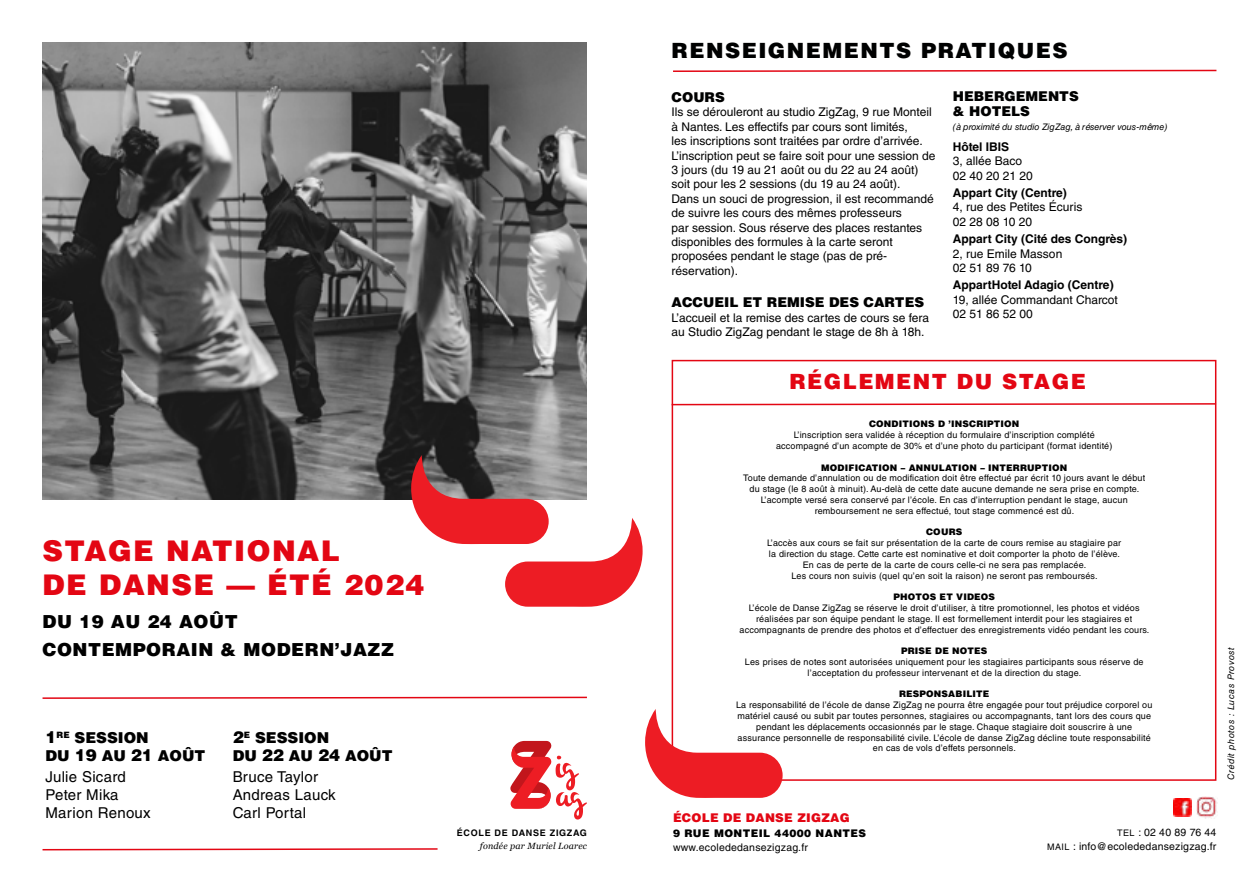
<style>
.page{position:relative;width:1259px;height:893px;background:#fff}
.page>*{position:absolute;margin:0;border:0;box-sizing:border-box;transform-origin:0 0}
.t1{font:900 28.5px/34.2px "Helvetica LT Std";letter-spacing:.05em;color:#e30613}
.t2{font:900 21px "Helvetica LT Std";letter-spacing:.07em;color:#000101}
.t3{font:900 21px "Helvetica LT Std";letter-spacing:.07em;color:#e30613}
.t4{font:900 18px/27.6px "Helvetica LT Std";letter-spacing:.03em;color:#000}
.t5{font:15px/18px "Helvetica LT Std";letter-spacing:.02em;color:#000}
.t6{font:900 15px/18px "Helvetica LT Std";color:#000}
.t7{font:900 13.5px/15px "Helvetica LT Std";color:#000101}
.t8{font:12px/14.4px "Helvetica LT Std";color:#000}
.t9{font:700 12px "Helvetica LT Std";color:#000}
.t10{font:900 12px "Helvetica LT Std";letter-spacing:.02em;color:#e30613}
.t11{font:10.5px/14.4px "Helvetica LT Std";letter-spacing:.02em;color:#000;text-align:right}
.t12{font:900 10.5px "Helvetica LT Std";letter-spacing:.04em;color:#000}
.t13{font:9px/10.8px "Helvetica LT Std";letter-spacing:.02em;color:#000;text-align:center}
.t14{font:900 9px "Helvetica LT Std";letter-spacing:.02em;color:#000}
.t15{font:italic 9px "Helvetica LT Std";color:#000}
.t16{font:italic 9px "Helvetica LT Std";letter-spacing:.06em;color:#000}
.t17{font:italic 9px "Georgia";letter-spacing:.02em;color:#000}
.t18{font:700 9px "Helvetica LT Std";letter-spacing:.08em;color:#000}
.s1{font-size:16.5px}
.s2{font-size:9px}
</style>
<div class="page">
<svg style="left:674px;top:402px;width:543px;height:4px"></svg>
<img style="left:1173px;top:798px;width:18px;height:18px">
<img style="left:1196px;top:797px;width:22px;height:22px">
<svg style="left:673px;top:69px;width:544px;height:3px"></svg>
<div style="left:671px;top:360px;width:545px;height:421px;border:2px solid #e30613"></div>
<svg style="left:645px;top:709px;width:137px;height:89px"></svg>
<img style="left:43px;top:43px;width:544px;height:457px">
<svg style="left:411px;top:455px;width:231px;height:152px"></svg>
<svg style="left:42px;top:848px;width:396px;height:3px"></svg>
<svg style="left:42px;top:696px;width:545px;height:3px"></svg>
<svg style="left:510px;top:741px;width:77px;height:79px"></svg>
<h1 class="t1" style="left:43px;top:533px;width:383px">STAGE NATIONAL<br>DE DANSE — ÉTÉ 2024</h1>
<h3 class="t4" style="left:43px;top:607px;width:353px">DU 19 AU 24 AOÛT<br>CONTEMPORAIN &amp; MODERN’JAZZ</h3>
<h3 class="t6" style="left:46px;top:728px;width:161px"><span class="s1">1</span><sup>RE</sup> SESSION<br>DU <span class="s1">19</span> AU <span class="s1">21</span> AOÛT</h3>
<h3 class="t5" style="left:46px;top:767px;width:107px">Julie Sicard<br>Peter Mika<br>Marion Renoux</h3>
<h3 class="t6" style="left:233px;top:728px;width:161px"><span class="s1">2</span><sup>E</sup> SESSION<br>DU <span class="s1">22</span> AU <span class="s1">24</span> AOÛT</h3>
<h3 class="t5" style="left:233px;top:767px;width:105px">Bruce Taylor<br>Andreas Lauck<br>Carl Portal</h3>
<p class="t18" style="left:457px;top:827px;width:132px">ÉCOLE DE DANSE ZIGZAG</p>
<p class="t17" style="left:480px;top:839px;width:108px">fondée par Muriel Loarec</p>
<h2 class="t2" style="left:671px;top:36px;width:397px">RENSEIGNEMENTS PRATIQUES</h2>
<h3 class="t7" style="left:952px;top:88px;width:127px">HEBERGEMENTS &amp; HOTELS</h3>
<p class="t15" style="left:952px;top:122px;width:216px">(à proximité du studio ZigZag, à réserver vous-même)</p>
<h3 class="t9" style="left:952px;top:139px;width:58px">Hôtel IBIS</h3>
<h3 class="t8" style="left:952px;top:154px;width:82px">3, allée Baco<br>02 40 20 21 20</h3>
<h3 class="t9" style="left:952px;top:185px;width:115px">Appart City (Centre)</h3>
<h3 class="t8" style="left:952px;top:200px;width:131px">4, rue des Petites Écuris<br>02 28 08 10 20</h3>
<h3 class="t9" style="left:952px;top:232px;width:176px">Appart City (Cité des Congrès)</h3>
<h3 class="t8" style="left:952px;top:246px;width:111px">2, rue Emile Masson<br>02 51 89 76 10</h3>
<h3 class="t9" style="left:952px;top:278px;width:162px">AppartHotel Adagio (Centre)</h3>
<h3 class="t8" style="left:952px;top:292px;width:167px">19, allée Commandant Charcot<br>02 51 86 52 00</h3>
<h3 class="t7" style="left:671px;top:89px;width:55px">COURS</h3>
<p class="t8" style="left:671px;top:105px;width:265px">Ils se dérouleront au studio ZigZag, 9 rue Monteil à Nantes. Les effectifs par cours sont limités,<br>les inscriptions sont traitées par ordre d’arrivée.<br>L’inscription peut se faire soit pour une session de 3 jours (du 19 au 21 août ou du 22 au 24 août) soit pour les 2 sessions (du 19 au 24 août).<br>Dans un souci de progression, il est recommandé de suivre les cours des mêmes professeurs<br>par session. Sous réserve des places restantes disponibles des formules à la carte seront proposées pendant le stage (pas de pré&shy;réservation).</p>
<h3 class="t7" style="left:671px;top:295px;width:254px">ACCUEIL ET REMISE DES CARTES</h3>
<h3 class="t8" style="left:671px;top:310px;width:259px">L’accueil et la remise des cartes de cours se fera au Studio ZigZag pendant le stage de 8h à 18h.</h3>
<h2 class="t3" style="left:789px;top:368px;width:298px">RÉGLEMENT DU STAGE</h2>
<p class="t14" style="left:869px;top:418px;width:152px">CONDITIONS D ’INSCRIPTION</p>
<p class="t13" style="left:776px;top:429px;width:338px">L’inscription sera validée à réception du formulaire d’inscription complété accompagné d’un acompte de 30% et d’une photo du participant (format identité)</p>
<p class="t14" style="left:821px;top:461px;width:247px">MODIFICATION – ANNULATION – INTERRUPTION</p>
<p class="t13" style="left:743px;top:473px;width:403px">Toute demande d’annulation ou de modification doit être effectué par écrit 10 jours avant le début du stage (le 8 août à minuit). Au-delà de cette date aucune demande ne sera prise en compte.<br>L’acompte versé sera conservé par l’école. En cas d’interruption pendant le stage, aucun remboursement ne sera effectué, tout stage commencé est dû.</p>
<p class="t14" style="left:926px;top:526px;width:38px">COURS</p>
<p class="t13" style="left:767px;top:537px;width:356px">L’accès aux cours se fait sur présentation de la carte de cours remise au stagiaire par la direction du stage. Cette carte est nominative et doit comporter la photo de l’élève.<br>En cas de perte de la carte de cours celle-ci ne sera pas remplacée.<br>Les cours non suivis (quel qu’en soit la raison) ne seront pas remboursés.</p>
<p class="t14" style="left:893px;top:591px;width:103px">PHOTOS ET VIDEOS</p>
<p class="t13" style="left:739px;top:602px;width:411px">L’école de Danse ZigZag se réserve le droit d’utiliser, à titre promotionnel, les photos et vidéos réalisées par son équipe pendant le stage. Il est formellement interdit pour les stagiaires et accompagnants de prendre des photos et d’effectuer des enregistrements vidéo pendant les cours.</p>
<p class="t14" style="left:901px;top:645px;width:88px">PRISE DE NOTES</p>
<p class="t13" style="left:745px;top:656px;width:400px">Les prises de notes sont autorisées uniquement pour les stagiaires participants sous réserve de l’acceptation du professeur intervenant et de la direction du stage.</p>
<p class="t14" style="left:899px;top:688px;width:92px">RESPONSABILITE</p>
<p class="t13" style="left:736px;top:699px;width:418px">La responsabilité de l’école de danse ZigZag ne pourra être engagée pour tout préjudice corporel ou matériel causé ou subit par toutes personnes, stagiaires ou accompagnants, tant lors des cours que pendant les déplacements occasionnés par le stage. Chaque stagiaire doit souscrire à une assurance personnelle de responsabilité civile. L’école de danse ZigZag décline toute responsabilité en cas de vols d’effets personnels.</p>
<p class="t16" style="left:1225px;top:780px;width:135px;rotate:-90deg">Crédit photos : Lucas Provost</p>
<h3 class="t10" style="left:673px;top:810px;width:178px">ÉCOLE DE DANSE ZIGZAG</h3>
<p class="t12" style="left:673px;top:826px;width:195px">9 RUE MONTEIL 44000 NANTES</p>
<p class="t11" style="left:673px;top:840px;width:136px">www.ecolededansezigzag.fr</p>
<p class="t11" style="left:1047px;top:825px;width:171px"><span class="s2">TEL</span> : 02 40 89 76 44<br><span class="s2">MAIL</span> : info@ecolededansezigzag.fr</p>
</div>
